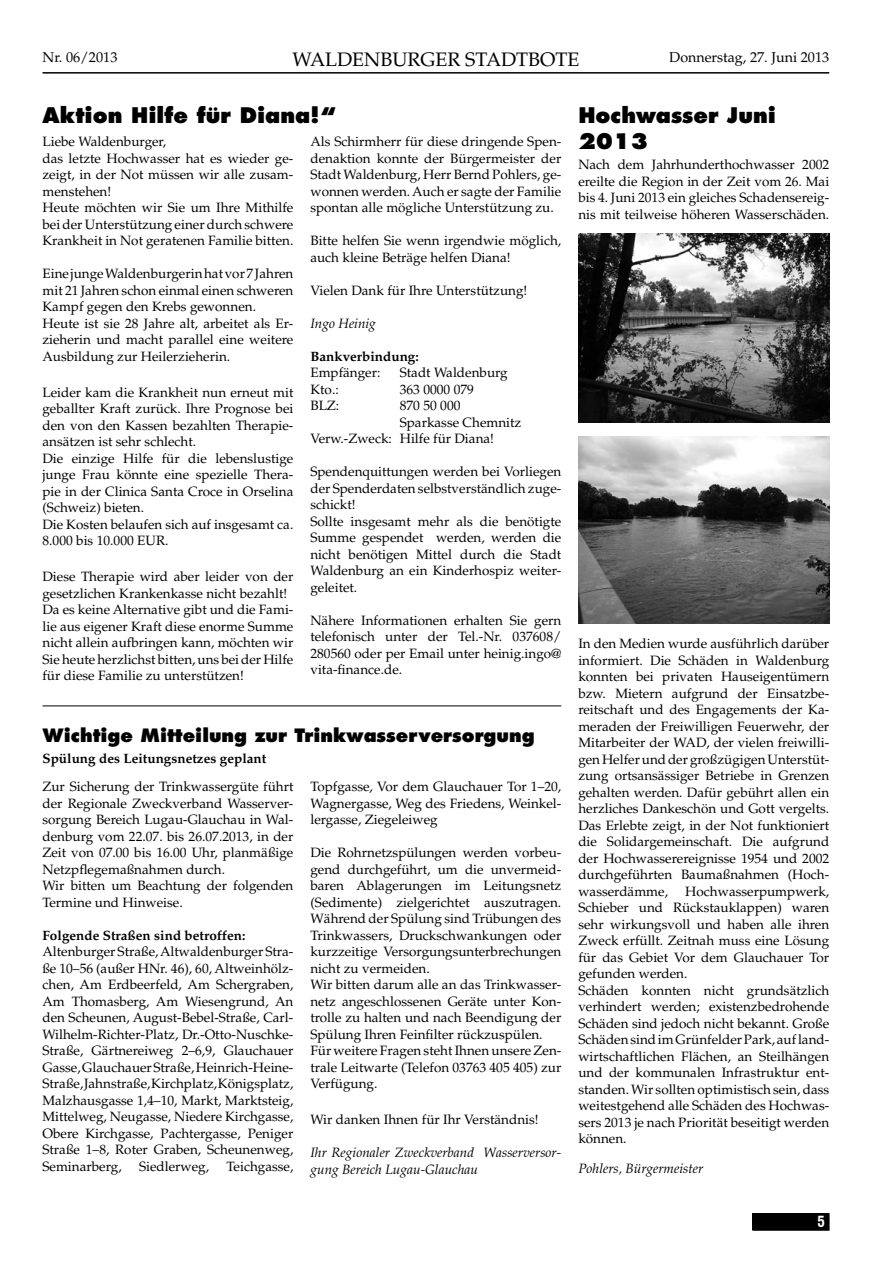
<style>
.page{position:relative;width:893px;height:1263px;background:#fff}
.page>*{position:absolute;margin:0;border:0;box-sizing:border-box;transform-origin:0 0}
.t1{font:800 21px/25.2px "Futura LT";color:#000}
.t2{font:19.5px "Palatino";color:#000}
.t3{font:800 18px "Futura LT";color:#000}
.t4{font:700 condensed 15px "Swiss 721 BT";color:#fff}
.t5{font:14.25px "Palatino";color:#000}
.t6{font:13.5px/16.5px "Palatino";color:#000}
.t7{font:italic 13.5px/16.5px "Palatino";color:#000}
.t8{font:700 13.5px "Palatino";color:#000}
</style>
<div class="page">
<hr style="left:43px;top:72px;width:786px;height:2px;background:#000">
<div style="left:753px;top:1214px;width:76px;height:16px;background:#000"></div>
<div style="left:753px;top:1213px;width:76px;height:17px;border:1px solid #000"></div>
<img style="left:578px;top:234px;width:251px;height:188px">
<img style="left:578px;top:436px;width:251px;height:188px">
<hr style="left:42px;top:706px;width:519px;height:1px;background:#000">
<p class="t5" style="left:43px;top:52px;width:76px">Nr. 06/2013</p>
<h2 class="t2" style="left:292px;top:52px;width:288px">WALDENBURGER STADTBOTE</h2>
<p class="t5" style="left:669px;top:52px;width:161px">Donnerstag, 27. Juni 2013</p>
<h1 class="t1" style="left:42px;top:103px;width:296px">Aktion Hilfe für Diana!“</h1>
<p class="t6" style="left:42px;top:135px;width:252px">Liebe Waldenburger,<br>das letzte Hochwasser hat es wieder ge&shy;zeigt, in der Not müssen wir alle zusam&shy;menstehen!<br>Heute möchten wir Sie um Ihre Mithilfe bei der Unterstützung einer durch schwere Krankheit in Not geratenen Familie bitten.</p>
<p class="t6" style="left:42px;top:267px;width:252px">Eine junge Waldenburgerin hat vor 7 Jahren mit 21 Jahren schon einmal einen schweren Kampf gegen den Krebs gewonnen.<br>Heute ist sie 28 Jahre alt, arbeitet als Er&shy;zieherin und macht parallel eine weitere Ausbildung zur Heilerzieherin.</p>
<p class="t6" style="left:42px;top:386px;width:252px">Leider kam die Krankheit nun erneut mit geballter Kraft zurück. Ihre Prognose bei den von den Kassen bezahlten Therapie&shy;ansätzen ist sehr schlecht.<br>Die einzige Hilfe für die lebenslustige junge Frau könnte eine spezielle Thera&shy;pie in der Clinica Santa Croce in Orselina (Schweiz) bieten.<br>Die Kosten belaufen sich auf insgesamt ca.<br>8.000 bis 10.000 EUR.</p>
<p class="t6" style="left:42px;top:570px;width:252px">Diese Therapie wird aber leider von der gesetzlichen Krankenkasse nicht bezahlt!<br>Da es keine Alternative gibt und die Fami&shy;lie aus eigener Kraft diese enorme Summe nicht allein aufbringen kann, möchten wir Sie heute herzlichst bitten, uns bei der Hilfe für diese Familie zu unterstützen!</p>
<p class="t6" style="left:310px;top:135px;width:252px;text-align:justify">Als Schirmherr für diese dringende Spen&shy;denaktion konnte der Bürgermeister der Stadt Waldenburg, Herr Bernd Pohlers, ge&shy;wonnen werden. Auch er sagte der Familie spontan alle mögliche Unterstützung zu.</p>
<p class="t6" style="left:310px;top:234px;width:252px">Bitte helfen Sie wenn irgendwie möglich, auch kleine Beträge helfen Diana!</p>
<p class="t6" style="left:310px;top:284px;width:218px">Vielen Dank für Ihre Unterstützung!</p>
<p class="t7" style="left:310px;top:317px;width:67px">Ingo Heinig</p>
<p class="t8" style="left:310px;top:351px;width:110px">Bankverbindung:</p>
<p class="t6" style="left:310px;top:366px;width:72px">Empfänger:</p>
<p class="t6" style="left:400px;top:366px;width:109px">Stadt Waldenburg</p>
<p class="t6" style="left:310px;top:383px;width:30px">Kto.:</p>
<p class="t6" style="left:400px;top:383px;width:76px">363 0000 079</p>
<p class="t6" style="left:310px;top:399px;width:30px">BLZ:</p>
<p class="t6" style="left:400px;top:399px;width:62px">870 50 000</p>
<p class="t6" style="left:400px;top:416px;width:123px">Sparkasse Chemnitz</p>
<p class="t6" style="left:310px;top:432px;width:185px">Verw.-Zweck: Hilfe für Diana!</p>
<p class="t6" style="left:310px;top:465px;width:252px">Spendenquittungen werden bei Vorliegen der Spenderdaten selbstverständlich zuge&shy;schickt!<br>Sollte insgesamt mehr als die benötigte<br>Summe gespendet werden, werden die nicht benötigen Mittel durch die Stadt<br>Waldenburg an ein Kinderhospiz weiter&shy;geleitet.</p>
<p class="t6" style="left:310px;top:614px;width:252px;text-align:justify">Nähere Informationen erhalten Sie gern telefonisch unter der Tel.-Nr. 037608/ 280560 oder per Email unter heinig.ingo@ vita-finance.de.</p>
<h3 class="t3" style="left:42px;top:724px;width:494px">Wichtige Mitteilung zur Trinkwasserversorgung</h3>
<p class="t8" style="left:42px;top:753px;width:225px">Spülung des Leitungsnetzes geplant</p>
<p class="t6" style="left:310px;top:780px;width:252px;text-align:justify">Topfgasse, Vor dem Glauchauer Tor 1–20, Wagnergasse, Weg des Friedens, Weinkel&shy;lergasse, Ziegeleiweg</p>
<p class="t6" style="left:310px;top:846px;width:252px">Die Rohrnetzspülungen werden vorbeu&shy;gend durchgeführt, um die unvermeid&shy;baren Ablagerungen im Leitungsnetz (Sedimente) zielgerichtet auszutragen.<br>Während der Spülung sind Trübungen des Trinkwassers, Druckschwankungen oder kurzzeitige Versorgungsunterbrechungen nicht zu vermeiden.<br>Wir bitten darum alle an das Trinkwasser&shy;netz angeschlossenen Geräte unter Kon&shy;trolle zu halten und nach Beendigung der Spülung Ihren Feinfilter rückzuspülen.<br>Für weitere Fragen steht Ihnen unsere Zen&shy;trale Leitwarte (Telefon 03763 405 405) zur Verfügung.</p>
<p class="t6" style="left:310px;top:1113px;width:230px">Wir danken Ihnen für Ihr Verständnis!</p>
<p class="t7" style="left:310px;top:1146px;width:252px">Ihr Regionaler Zweckverband Wasserversor&shy;gung Bereich Lugau-Glauchau</p>
<p class="t6" style="left:42px;top:780px;width:252px">Zur Sicherung der Trinkwassergüte führt der Regionale Zweckverband Wasserver&shy;sorgung Bereich Lugau-Glauchau in Wal&shy;denburg vom 22.07. bis 26.07.2013, in der Zeit von 07.00 bis 16.00 Uhr, planmäßige Netzpflegemaßnahmen durch.<br>Wir bitten um Beachtung der folgenden Termine und Hinweise.</p>
<p class="t8" style="left:42px;top:930px;width:205px">Folgende Straßen sind betroffen:</p>
<p class="t6" style="left:42px;top:945px;width:252px;text-align:justify">Altenburger Straße, Altwaldenburger Stra&shy;ße 10–56 (außer HNr. 46), 60, Altweinhölz&shy;chen, Am Erdbeerfeld, Am Schergraben, Am Thomasberg, Am Wiesengrund, An den Scheunen, August-Bebel-Straße, Carl-Wilhelm-Richter-Platz, Dr.-Otto-Nuschke-Straße, Gärtnereiweg 2–6,9, Glauchauer Gasse, Glauchauer Straße, Heinrich-Heine-Straße, Jahnstraße, Kirchplatz, Königsplatz, Malzhausgasse 1,4–10, Markt, Marktsteig, Mittelweg, Neugasse, Niedere Kirchgasse, Obere Kirchgasse, Pachtergasse, Peniger Straße 1–8, Roter Graben, Scheunenweg, Seminarberg,</p>
<p class="t6" style="left:139px;top:1160px;width:72px">Siedlerweg,</p>
<p class="t6" style="left:227px;top:1160px;width:68px">Teichgasse,</p>
<h1 class="t1" style="left:578px;top:103px;width:199px">Hochwasser Juni<br>2013</h1>
<p class="t6" style="left:578px;top:158px;width:252px;text-align:justify">Nach dem Jahrhunderthochwasser 2002 ereilte die Region in der Zeit vom 26. Mai bis 4. Juni 2013 ein gleiches Schadensereig&shy;nis mit teilweise höheren Wasserschäden.</p>
<p class="t6" style="left:578px;top:637px;width:252px;text-align:justify">In den Medien wurde ausführlich darüber informiert. Die Schäden in Waldenburg konnten bei privaten Hauseigentümern bzw. Mietern aufgrund der Einsatzbe&shy;reitschaft und des Engagements der Ka&shy;meraden der Freiwilligen Feuerwehr, der Mitarbeiter der WAD, der vielen freiwilli&shy;gen Helfer und der großzügigen Unterstüt&shy;zung ortsansässiger Betriebe in Grenzen gehalten werden. Dafür gebührt allen ein herzliches Dankeschön und Gott vergelts.<br>Das Erlebte zeigt, in der Not funktioniert die Solidargemeinschaft. Die aufgrund der Hochwasserereignisse 1954 und 2002 durchgeführten Baumaßnahmen (Hoch&shy;wasserdämme,</p>
<p class="t6" style="left:578px;top:884px;width:252px;text-indent:107px">Hochwasserpumpwerk, Schieber und Rückstauklappen) waren sehr wirkungsvoll und haben alle ihren Zweck erfüllt. Zeitnah muss eine Lösung für das Gebiet Vor dem Glauchauer Tor gefunden werden.<br>Schäden konnten nicht grundsätzlich verhindert werden; existenzbedrohende Schäden sind jedoch nicht bekannt. Große Schäden sind im Grünfelder Park, auf land&shy;wirtschaftlichen Flächen, an Steilhängen und der kommunalen Infrastruktur ent&shy;standen. Wir sollten optimistisch sein, dass weitestgehend alle Schäden des Hochwas&shy;sers 2013 je nach Priorität beseitigt werden können.</p>
<p class="t7" style="left:578px;top:1162px;width:127px">Pohlers, Bürgermeister</p>
<p class="t4" style="left:817px;top:1212px;width:9px">5</p>
</div>
